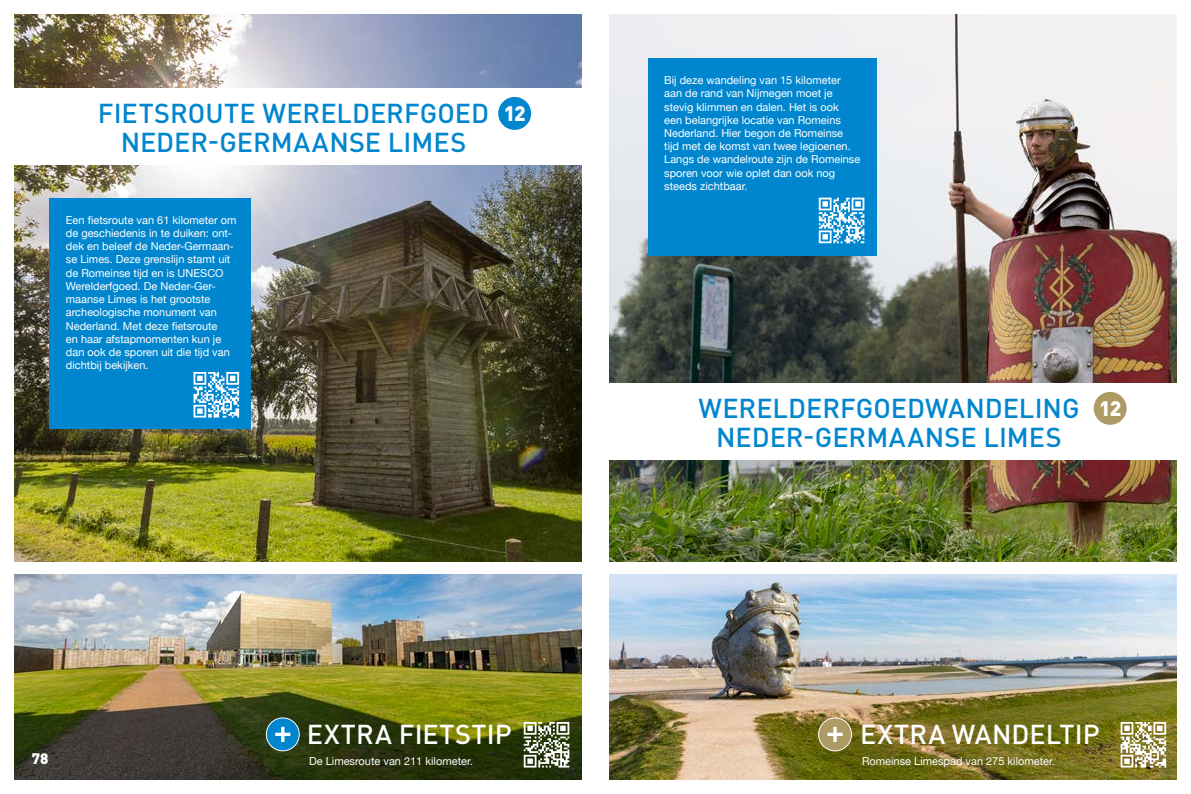
<style>
.page{position:relative;width:1191px;height:794px;background:#fff}
.page>*{position:absolute;margin:0;border:0;box-sizing:border-box;transform-origin:0 0}
.t1{font:500 27px/29px "DIN Pro";color:#0086ce;text-align:center}
.t2{font:500 27px "DIN Pro";letter-spacing:.01em;color:#fff}
.t3{font:900 20.8px "DIN Pro";color:#fff}
.t4{font:900 15px "DIN";color:#fff}
.t5{font:11px/13.2px "Helvetica Neue";color:#fff}
</style>
<div class="page">
<img style="left:14px;top:14px;width:567px;height:547px">
<div style="left:50px;top:198px;width:201px;height:231px;background:#0086ce"></div>
<img style="left:609px;top:14px;width:567px;height:547px">
<div style="left:648px;top:58px;width:228px;height:197px;background:#0086ce"></div>
<div style="left:11px;top:88px;width:573px;height:77px;background:#fff"></div>
<div style="left:498px;top:97px;width:33px;height:33px;background:#0086ce;border-radius:50%"></div>
<div style="left:605px;top:383px;width:576px;height:77px;background:#fff"></div>
<div style="left:1093px;top:392px;width:33px;height:33px;background:#ae9a64;border-radius:50%"></div>
<img style="left:14px;top:574px;width:567px;height:206px">
<div style="left:266px;top:718px;width:33px;height:33px;background:#0086ce;border-radius:50%"></div>
<div style="left:266px;top:717px;width:34px;height:34px;border:1px solid #fff;border-radius:50%"></div>
<svg style="left:275px;top:727px;width:15px;height:15px"></svg>
<img style="left:609px;top:574px;width:567px;height:206px">
<div style="left:818px;top:718px;width:33px;height:33px;background:#ae9a64;border-radius:50%"></div>
<div style="left:818px;top:717px;width:34px;height:34px;border:1px solid #fff;border-radius:50%"></div>
<svg style="left:827px;top:727px;width:15px;height:15px"></svg>
<svg style="left:193px;top:372px;width:46px;height:45px"></svg>
<svg style="left:819px;top:198px;width:45px;height:45px"></svg>
<svg style="left:1120px;top:722px;width:46px;height:45px"></svg>
<svg style="left:524px;top:722px;width:45px;height:45px"></svg>
<h1 class="t1" style="left:98px;top:97px;width:392px">FIETSROUTE WERELDERFGOED<br>NEDER-GERMAANSE LIMES</h1>
<h2 class="t3" style="left:504px;top:99px;width:24px">12</h2>
<p class="t5" style="left:66px;top:214px;width:172px">Een fietsroute van 61 kilometer om de geschiedenis in te duiken: ont&shy;dek en beleef de Neder-Germaan&shy;se Limes. Deze grenslijn stamt uit de Romeinse tijd en is UNESCO<br>Werelderfgoed. De Neder-Ger&shy;maanse Limes is het grootste archeologische monument van<br>Nederland. Met deze fietsroute<br>en haar afstapmomenten kun je dan ook de sporen uit die tijd van dichtbij bekijken.</p>
<h3 class="t4" style="left:32px;top:749px;width:18px">78</h3>
<h1 class="t2" style="left:307px;top:716px;width:206px">EXTRA FIETSTIP</h1>
<p class="t5" style="left:309px;top:755px;width:165px">De Limesroute van 211 kilometer.</p>
<p class="t5" style="left:664px;top:74px;width:197px">Bij deze wandeling van 15 kilometer aan de rand van Nijmegen moet je stevig klimmen en dalen. Het is ook<br>een belangrijke locatie van Romeins<br>Nederland. Hier begon de Romeinse tijd met de komst van twee legioenen.<br>Langs de wandelroute zijn de Romeinse sporen voor wie oplet dan ook nog steeds zichtbaar.</p>
<h1 class="t1" style="left:698px;top:392px;width:382px">WERELDERFGOEDWANDELING<br>NEDER-GERMAANSE LIMES</h1>
<h2 class="t3" style="left:1099px;top:394px;width:24px">12</h2>
<h1 class="t2" style="left:860px;top:716px;width:241px">EXTRA WANDELTIP</h1>
<p class="t5" style="left:862px;top:755px;width:194px">Romeinse Limespad van 275 kilometer.</p>
</div>
